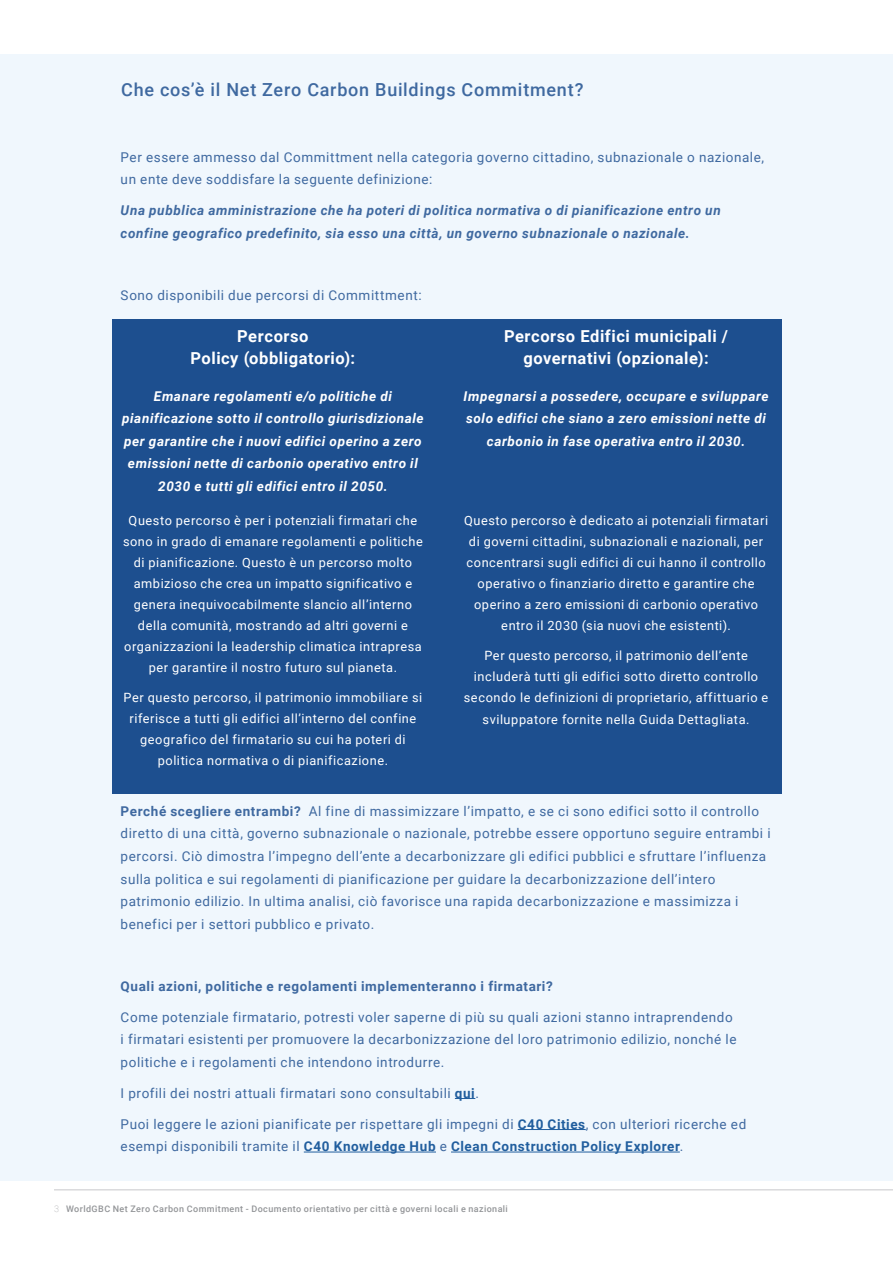
<style>
.page{position:relative;width:893px;height:1263px;background:#fff}
.page>*{position:absolute;margin:0;border:0;box-sizing:border-box;transform-origin:0 0}
.t1{font:500 18px "Roboto";letter-spacing:.04em;color:#3f69a0}
.t2{font:700 16.5px/22.5px "Roboto";letter-spacing:.035em;color:#fff;text-align:center}
.t3{font:13.5px/22.5px "Roboto";letter-spacing:.04em;color:#3f69a0}
.t4{font:italic 700 13.5px/22.5px "Roboto";letter-spacing:.045em;color:#fff;text-align:center}
.t5{font:italic 700 13.5px/22.5px "Roboto";letter-spacing:.045em;color:#3f69a0}
.t6{font:700 13.5px "Roboto";letter-spacing:.04em;color:#3f69a0}
.t7{font:12.75px/21px "Roboto";letter-spacing:.045em;color:#fff;text-align:center}
.t8{font:500 9px "Roboto";letter-spacing:.045em;color:#939598}
.s1{font-weight:700}
.s2{font-weight:700;color:#215e9e}
.s3{font-weight:100}
</style>
<div class="page">
<div style="left:0;top:54px;width:893px;height:1126px;background:#f0f7fd"></div>
<hr style="left:54px;top:1189px;width:839px;height:1px;background:#c7c8ca">
<div style="left:112px;top:319px;width:669px;height:474px;background:#1d4f8f"></div>
<svg style="left:455px;top:1098px;width:20px;height:1px"></svg>
<hr style="left:518px;top:1129px;width:68px;height:1px;background:#215e9e">
<hr style="left:304px;top:1152px;width:132px;height:1px;background:#215e9e">
<hr style="left:451px;top:1152px;width:229px;height:1px;background:#215e9e">
<h1 class="t1" style="left:121px;top:77px;width:464px">Che cos’è il Net Zero Carbon Buildings Commitment?</h1>
<p class="t3" style="left:121px;top:145px;width:645px">Per essere ammesso dal Committment nella categoria governo cittadino, subnazionale o nazionale, un ente deve soddisfare la seguente definizione:</p>
<p class="t5" style="left:121px;top:199px;width:602px">Una pubblica amministrazione che ha poteri di politica normativa o di pianificazione entro un confine geografico predefinito, sia esso una città, un governo subnazionale o nazionale.</p>
<p class="t3" style="left:121px;top:283px;width:303px">Sono disponibili due percorsi di Committment:</p>
<p class="t2" style="left:191px;top:324px;width:166px">Percorso<br>Policy (obbligatorio):</p>
<p class="t2" style="left:504px;top:324px;width:226px">Percorso Edifici municipali / governativi (opzionale):</p>
<p class="t4" style="left:122px;top:384px;width:303px">Emanare regolamenti e/o politiche di pianificazione sotto il controllo giurisdizionale per garantire che i nuovi edifici operino a zero emissioni nette di carbonio operativo entro il 2030 e tutti gli edifici entro il 2050.</p>
<p class="t4" style="left:464px;top:384px;width:307px">Impegnarsi a possedere, occupare e sviluppare solo edifici che siano a zero emissioni nette di carbonio in fase operativa entro il 2030.</p>
<p class="t7" style="left:123px;top:510px;width:301px">Questo percorso è per i potenziali firmatari che sono in grado di emanare regolamenti e politiche di pianificazione. Questo è un percorso molto ambizioso che crea un impatto significativo e genera inequivocabilmente slancio all’interno della comunità, mostrando ad altri governi e organizzazioni la leadership climatica intrapresa per garantire il nostro futuro sul pianeta.</p>
<p class="t7" style="left:124px;top:686px;width:300px">Per questo percorso, il patrimonio immobiliare si riferisce a tutti gli edifici all’interno del confine geografico del firmatario su cui ha poteri di politica normativa o di pianificazione.</p>
<p class="t7" style="left:464px;top:510px;width:306px">Questo percorso è dedicato ai potenziali firmatari di governi cittadini, subnazionali e nazionali, per concentrarsi sugli edifici di cui hanno il controllo operativo o finanziario diretto e garantire che operino a zero emissioni di carbonio operativo entro il 2030 (sia nuovi che esistenti).</p>
<p class="t7" style="left:464px;top:644px;width:306px">Per questo percorso, il patrimonio dell’ente includerà tutti gli edifici sotto diretto controllo secondo le definizioni di proprietario, affittuario e</p>
<p class="t7" style="left:483px;top:709px;width:268px">sviluppatore fornite nella Guida Dettagliata.</p>
<p class="t3" style="left:121px;top:799px;width:651px"><span class="s1">Perché scegliere entrambi?</span> Al fine di massimizzare l’impatto, e se ci sono edifici sotto il controllo diretto di una città, governo subnazionale o nazionale, potrebbe essere opportuno seguire entrambi i percorsi. Ciò dimostra l’impegno dell’ente a decarbonizzare gli edifici pubblici e sfruttare l’influenza sulla politica e sui regolamenti di pianificazione per guidare la decarbonizzazione dell’intero patrimonio edilizio. In ultima analisi, ciò favorisce una rapida decarbonizzazione e massimizza i benefici per i settori pubblico e privato.</p>
<p class="t6" style="left:121px;top:976px;width:434px">Quali azioni, politiche e regolamenti implementeranno i firmatari?</p>
<p class="t3" style="left:121px;top:1005px;width:617px">Come potenziale firmatario, potresti voler saperne di più su quali azioni stanno intraprendendo i firmatari esistenti per promuovere la decarbonizzazione del loro patrimonio edilizio, nonché le politiche e i regolamenti che intendono introdurre.</p>
<p class="t3" style="left:121px;top:1081px;width:360px">I profili dei nostri attuali firmatari sono consultabili <span class="s2">qui</span>.</p>
<p class="t3" style="left:121px;top:1112px;width:627px">Puoi leggere le azioni pianificate per rispettare gli impegni di <span class="s2">C40 Cities</span>, con ulteriori ricerche ed esempi disponibili tramite il <span class="s2">C40 Knowledge Hub</span> e <span class="s2">Clean Construction Policy Explorer</span>.</p>
<p class="t8" style="left:54px;top:1202px;width:455px"><span class="s3">3</span> WorldGBC Net Zero Carbon Commitment - Documento orientativo per città e governi locali e nazionali</p>
</div>
